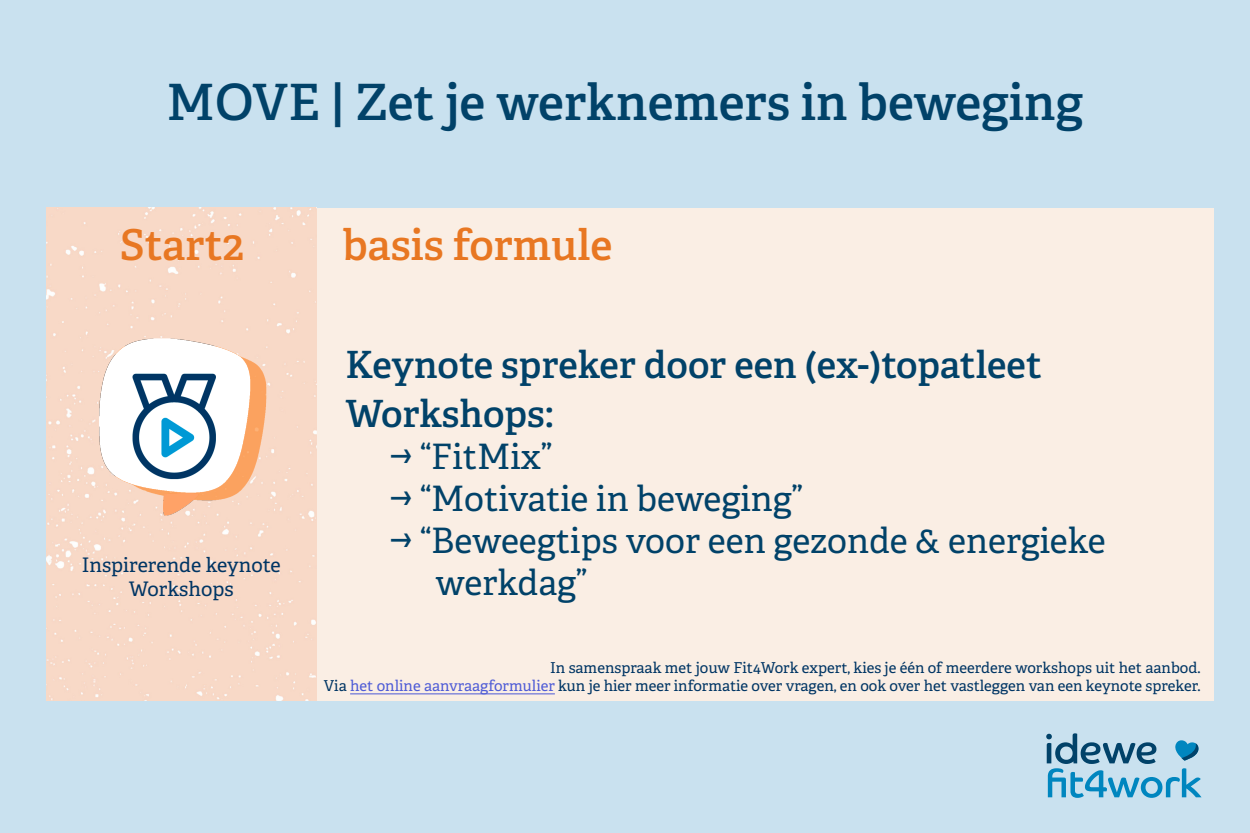
<style>
.page{position:relative;width:1250px;height:833px;background:#fff}
.page>*{position:absolute;margin:0;border:0;box-sizing:border-box;transform-origin:0 0}
.t1{font:600 50px "Adelle";color:#014269}
.t2{font:600 42.5px "Adelle";color:#e87722}
.t3{font:600 37.5px/48.8px "Adelle";color:#014269}
.t4{font:35px "Adelle";color:#014269}
.t5{font:20px/24px "Adelle";color:#003564;text-align:center}
.t6{font:15px/18px "Adelle";color:#003564;text-align:right}
.s1{color:#4f5cd6}
</style>
<div class="page">
<div style="left:0;top:0;width:1250px;height:832px;background:#c9e1ef"></div>
<div style="left:47px;top:208px;width:1167px;height:492px;background:#fcefe4"></div>
<svg style="left:1046px;top:733px;width:156px;height:64px;background:#88bad4"></svg>
<div style="left:47px;top:208px;width:270px;height:492px;background:#f8d9c7"></div>
<img style="left:48px;top:319px;width:268px;height:237px">
<hr style="left:350px;top:693px;width:205px;height:1px;background:#4f5cd6">
<h1 class="t1" style="left:167px;top:71px;width:918px">MOVE | Zet je werknemers in beweging</h1>
<h2 class="t2" style="left:120px;top:218px;width:126px">Start2</h2>
<h2 class="t2" style="left:343px;top:218px;width:271px">basis formule</h2>
<h3 class="t5" style="left:82px;top:553px;width:200px">Inspirerende keynote<br>Workshops</h3>
<h3 class="t3" style="left:346px;top:341px;width:698px">Keynote spreker door een (ex-)topatleet<br>Workshops:</h3>
<h3 class="t4" style="left:391px;top:435px;width:163px">➡ “FitMix”</h3>
<h3 class="t4" style="left:391px;top:477px;width:414px">➡ “Motivatie in beweging”</h3>
<h3 class="t4" style="left:391px;top:519px;width:717px">➡ “Beweegtips voor een gezonde &amp; energieke</h3>
<h3 class="t4" style="left:436px;top:561px;width:153px">werkdag”</h3>
<p class="t6" style="left:324px;top:659px;width:878px">In samenspraak met jouw Fit4Work expert, kies je één of meerdere workshops uit het aanbod.<br>Via <span class="s1">het online aanvraagformulier</span> kun je hier meer informatie over vragen, en ook over het vastleggen van een keynote spreker.</p>
</div>
